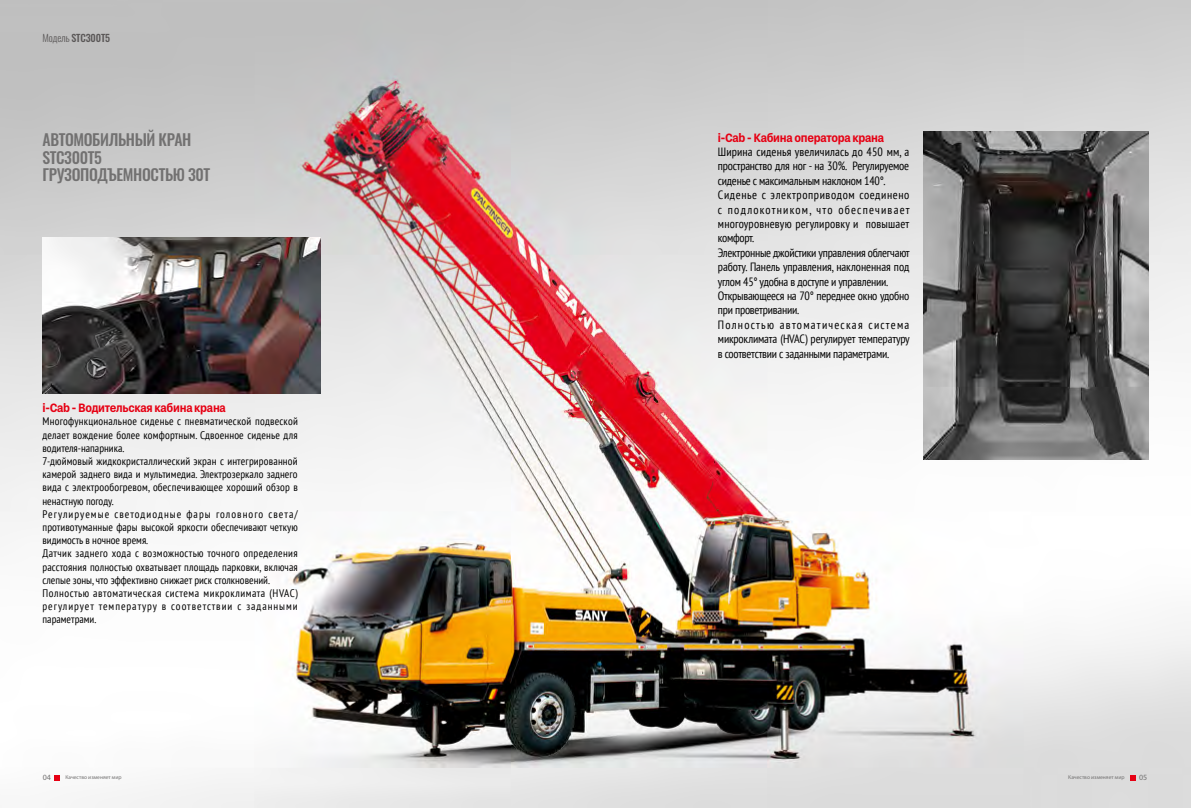
<style>
.page{position:relative;width:1191px;height:808px;background:#fff}
.page>*{position:absolute;margin:0;border:0;box-sizing:border-box;transform-origin:0 0}
.t1{font:500 15.7px "Oswald";letter-spacing:-.025em;color:#727171}
.t2{font:condensed 12px/14.4px "PT Sans";letter-spacing:-.02em;color:#000;text-align:justify}
.t3{font:600 12px "TRY Grtsk Exa";letter-spacing:-.02em;color:#e60013}
.t4{font:condensed 11px/13.2px "PT Sans";letter-spacing:.005em;color:#000;text-align:justify}
._1{font:500 10px "Oswald";letter-spacing:-.01em;color:#5a5757}
.t5{font:8px "Myriad Pro";color:#727171}
.t6{font:5.5px "Myriad Pro";color:#727171}
.s1{font-weight:300}
</style>
<div class="page">
<img style="left:0;top:0;width:1191px;height:808px">
<svg style="left:1130px;top:775px;width:6px;height:6px"></svg>
<svg style="left:54px;top:775px;width:6px;height:6px"></svg>
<img style="left:923px;top:132px;width:225px;height:327px">
<img style="left:43px;top:237px;width:277px;height:156px">
<p class="_1" style="left:43px;top:29px;width:69px"><span class="s1">Модель</span> STC300T5</p>
<p class="t1" style="left:43px;top:126px;width:150px">АВТОМОБИЛЬНЫЙ КРАН</p>
<p class="t1" style="left:43px;top:143px;width:61px">STC300T5</p>
<p class="t1" style="left:43px;top:161px;width:169px">ГРУЗОПОДЪЕМНОСТЬЮ 30Т</p>
<p class="t3" style="left:43px;top:400px;width:185px">i-Cab - Водительская кабина крана</p>
<p class="t4" style="left:43px;top:415px;width:257px">Многофункциональное сиденье с пневматической подвеской делает вождение более комфортным. Сдвоенное сиденье для водителя-напарника.</p>
<p class="t4" style="left:43px;top:454px;width:257px">7-дюймовый жидкокристаллический экран с интегрированной камерой заднего вида и мультимедиа. Электрозеркало заднего вида с электрообогревом, обеспечивающее хороший обзор в ненастную погоду.</p>
<p class="t4" style="left:43px;top:507px;width:257px">Регулируемые светодиодные фары головного света/ противотуманные фары высокой яркости обеспечивают четкую видимость в ночное время.</p>
<p class="t4" style="left:43px;top:547px;width:257px">Датчик заднего хода с возможностью точного определения расстояния полностью охватывает площадь парковки, включая слепые зоны, что эффективно снижает риск столкновений.</p>
<p class="t4" style="left:43px;top:586px;width:257px">Полностью автоматическая система микроклимата (HVAC) регулирует температуру в соответствии с заданными параметрами.</p>
<p class="t3" style="left:718px;top:130px;width:168px">i-Cab - Кабина оператора крана</p>
<p class="t2" style="left:718px;top:144px;width:193px">Ширина сиденья увеличилась до 450 мм, а пространство для ног - на 30%. Регулируемое сиденье с максимальным наклоном 140°.</p>
<p class="t2" style="left:718px;top:188px;width:193px">Сиденье с электроприводом соединено с подлокотником, что обеспечивает многоуровневую регулировку и повышает комфорт.</p>
<p class="t2" style="left:718px;top:245px;width:193px">Электронные джойстики управления облегчают работу. Панель управления, наклоненная под углом 45° удобна в доступе и управлении.</p>
<p class="t2" style="left:718px;top:288px;width:193px">Открывающееся на 70° переднее окно удобно при проветривании.</p>
<p class="t2" style="left:718px;top:317px;width:193px">Полностью автоматическая система микроклимата (HVAC) регулирует температуру в соответствии с заданными параметрами.</p>
<p class="t5" style="left:43px;top:773px;width:10px">04</p>
<p class="t6" style="left:65px;top:774px;width:58px">Качество изменяет мир</p>
<p class="t6" style="left:1068px;top:774px;width:58px">Качество изменяет мир</p>
<p class="t5" style="left:1139px;top:773px;width:10px">05</p>
</div>
